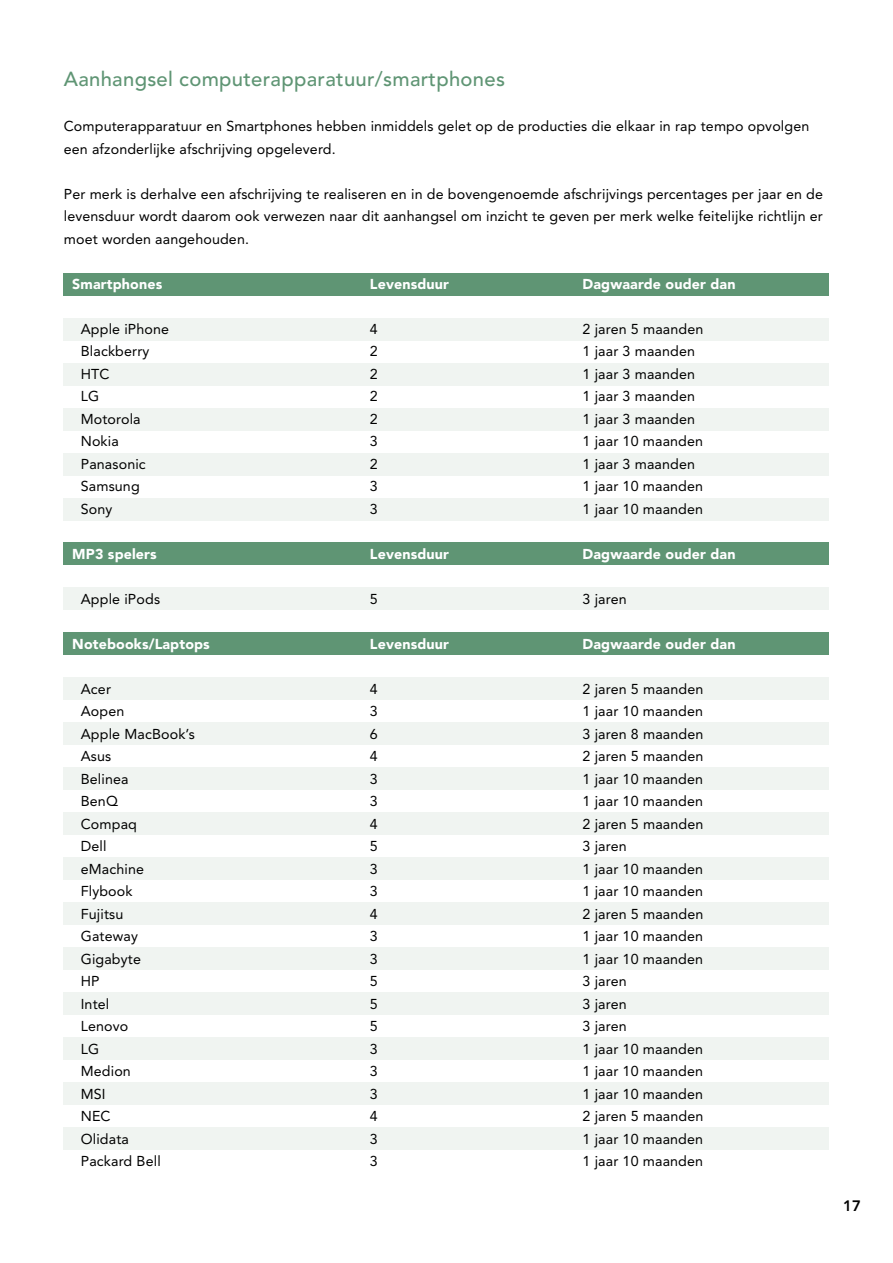
<style>
.page{position:relative;width:893px;height:1263px;background:#fff}
.page>*{position:absolute;margin:0;border:0;box-sizing:border-box;transform-origin:0 0}
.t1{font:500 20.25px "Avenir LT Std";letter-spacing:.015em;color:#5f9574}
.t2{font:800 15px "Avenir LT Std";color:#000}
.t3{font:14.25px/22.5px "Avenir LT Std";letter-spacing:.01em;color:#000}
.t4{font:900 14.25px "Avenir LT Std";letter-spacing:.01em;color:#fff}
</style>
<div class="page">
<div style="left:64px;top:273px;width:765px;height:23px;background:#5f9574"></div>
<div style="left:64px;top:318px;width:765px;height:23px;background:#f0f4f1"></div>
<div style="left:64px;top:363px;width:765px;height:23px;background:#f0f4f1"></div>
<div style="left:64px;top:408px;width:765px;height:23px;background:#f0f4f1"></div>
<div style="left:64px;top:453px;width:765px;height:23px;background:#f0f4f1"></div>
<div style="left:64px;top:498px;width:765px;height:23px;background:#f0f4f1"></div>
<div style="left:64px;top:902px;width:765px;height:23px;background:#f0f4f1"></div>
<div style="left:64px;top:947px;width:765px;height:23px;background:#f0f4f1"></div>
<div style="left:64px;top:992px;width:765px;height:23px;background:#f0f4f1"></div>
<div style="left:64px;top:1037px;width:765px;height:23px;background:#f0f4f1"></div>
<div style="left:64px;top:1082px;width:765px;height:23px;background:#f0f4f1"></div>
<div style="left:64px;top:1127px;width:765px;height:23px;background:#f0f4f1"></div>
<div style="left:64px;top:632px;width:765px;height:23px;background:#5f9574"></div>
<div style="left:64px;top:677px;width:765px;height:23px;background:#f0f4f1"></div>
<div style="left:64px;top:722px;width:765px;height:23px;background:#f0f4f1"></div>
<div style="left:64px;top:767px;width:765px;height:23px;background:#f0f4f1"></div>
<div style="left:64px;top:812px;width:765px;height:23px;background:#f0f4f1"></div>
<div style="left:64px;top:857px;width:765px;height:23px;background:#f0f4f1"></div>
<div style="left:64px;top:542px;width:765px;height:22px;background:#5f9574"></div>
<div style="left:64px;top:587px;width:765px;height:22px;background:#f0f4f1"></div>
<h1 class="t1" style="left:64px;top:68px;width:443px">Aanhangsel computerapparatuur/smartphones</h1>
<p class="t3" style="left:64px;top:115px;width:747px">Computerapparatuur en Smartphones hebben inmiddels gelet op de producties die elkaar in rap tempo opvolgen een afzonderlijke afschrijving opgeleverd.</p>
<p class="t3" style="left:64px;top:183px;width:761px;text-align:justify">Per merk is derhalve een afschrijving te realiseren en in de bovengenoemde afschrijvings percentages per jaar en de levensduur wordt daarom ook verwezen naar dit aanhangsel om inzicht te geven per merk welke feitelijke richtlijn er moet worden aangehouden.</p>
<p class="t4" style="left:72px;top:275px;width:92px">Smartphones</p>
<p class="t4" style="left:370px;top:275px;width:81px">Levensduur</p>
<p class="t4" style="left:583px;top:275px;width:154px">Dagwaarde ouder dan</p>
<p class="t3" style="left:81px;top:318px;width:90px">Apple iPhone</p>
<p class="t3" style="left:370px;top:318px;width:9px">4</p>
<p class="t3" style="left:583px;top:318px;width:122px">2 jaren 5 maanden</p>
<p class="t3" style="left:81px;top:340px;width:70px">Blackberry</p>
<p class="t3" style="left:370px;top:340px;width:9px">2</p>
<p class="t3" style="left:583px;top:340px;width:114px">1 jaar 3 maanden</p>
<p class="t3" style="left:81px;top:363px;width:30px">HTC</p>
<p class="t3" style="left:370px;top:363px;width:9px">2</p>
<p class="t3" style="left:583px;top:363px;width:114px">1 jaar 3 maanden</p>
<p class="t3" style="left:81px;top:385px;width:20px">LG</p>
<p class="t3" style="left:370px;top:385px;width:9px">2</p>
<p class="t3" style="left:583px;top:385px;width:114px">1 jaar 3 maanden</p>
<p class="t3" style="left:81px;top:408px;width:61px">Motorola</p>
<p class="t3" style="left:370px;top:408px;width:9px">2</p>
<p class="t3" style="left:583px;top:408px;width:114px">1 jaar 3 maanden</p>
<p class="t3" style="left:81px;top:430px;width:40px">Nokia</p>
<p class="t3" style="left:370px;top:430px;width:9px">3</p>
<p class="t3" style="left:583px;top:430px;width:122px">1 jaar 10 maanden</p>
<p class="t3" style="left:81px;top:453px;width:67px">Panasonic</p>
<p class="t3" style="left:370px;top:453px;width:9px">2</p>
<p class="t3" style="left:583px;top:453px;width:114px">1 jaar 3 maanden</p>
<p class="t3" style="left:81px;top:475px;width:60px">Samsung</p>
<p class="t3" style="left:370px;top:475px;width:9px">3</p>
<p class="t3" style="left:583px;top:475px;width:122px">1 jaar 10 maanden</p>
<p class="t3" style="left:81px;top:498px;width:33px">Sony</p>
<p class="t3" style="left:370px;top:498px;width:9px">3</p>
<p class="t3" style="left:583px;top:498px;width:122px">1 jaar 10 maanden</p>
<p class="t4" style="left:72px;top:545px;width:86px">MP3 spelers</p>
<p class="t4" style="left:370px;top:545px;width:81px">Levensduur</p>
<p class="t4" style="left:583px;top:545px;width:154px">Dagwaarde ouder dan</p>
<p class="t3" style="left:81px;top:588px;width:81px">Apple iPods</p>
<p class="t3" style="left:370px;top:588px;width:9px">5</p>
<p class="t3" style="left:583px;top:588px;width:46px">3 jaren</p>
<p class="t4" style="left:72px;top:635px;width:139px">Notebooks/Laptops</p>
<p class="t4" style="left:370px;top:635px;width:81px">Levensduur</p>
<p class="t4" style="left:583px;top:635px;width:154px">Dagwaarde ouder dan</p>
<p class="t3" style="left:81px;top:678px;width:32px">Acer</p>
<p class="t3" style="left:370px;top:678px;width:9px">4</p>
<p class="t3" style="left:583px;top:678px;width:122px">2 jaren 5 maanden</p>
<p class="t3" style="left:81px;top:700px;width:45px">Aopen</p>
<p class="t3" style="left:370px;top:700px;width:9px">3</p>
<p class="t3" style="left:583px;top:700px;width:122px">1 jaar 10 maanden</p>
<p class="t3" style="left:81px;top:723px;width:115px">Apple MacBook’s</p>
<p class="t3" style="left:370px;top:723px;width:9px">6</p>
<p class="t3" style="left:583px;top:723px;width:122px">3 jaren 8 maanden</p>
<p class="t3" style="left:81px;top:745px;width:32px">Asus</p>
<p class="t3" style="left:370px;top:745px;width:9px">4</p>
<p class="t3" style="left:583px;top:745px;width:122px">2 jaren 5 maanden</p>
<p class="t3" style="left:81px;top:768px;width:49px">Belinea</p>
<p class="t3" style="left:370px;top:768px;width:9px">3</p>
<p class="t3" style="left:583px;top:768px;width:122px">1 jaar 10 maanden</p>
<p class="t3" style="left:81px;top:790px;width:39px">BenQ</p>
<p class="t3" style="left:370px;top:790px;width:9px">3</p>
<p class="t3" style="left:583px;top:790px;width:122px">1 jaar 10 maanden</p>
<p class="t3" style="left:81px;top:813px;width:58px">Compaq</p>
<p class="t3" style="left:370px;top:813px;width:9px">4</p>
<p class="t3" style="left:583px;top:813px;width:122px">2 jaren 5 maanden</p>
<p class="t3" style="left:81px;top:835px;width:27px">Dell</p>
<p class="t3" style="left:370px;top:835px;width:9px">5</p>
<p class="t3" style="left:583px;top:835px;width:46px">3 jaren</p>
<p class="t3" style="left:81px;top:858px;width:65px">eMachine</p>
<p class="t3" style="left:370px;top:858px;width:9px">3</p>
<p class="t3" style="left:583px;top:858px;width:122px">1 jaar 10 maanden</p>
<p class="t3" style="left:81px;top:880px;width:53px">Flybook</p>
<p class="t3" style="left:370px;top:880px;width:9px">3</p>
<p class="t3" style="left:583px;top:880px;width:122px">1 jaar 10 maanden</p>
<p class="t3" style="left:81px;top:903px;width:44px">Fujitsu</p>
<p class="t3" style="left:370px;top:903px;width:9px">4</p>
<p class="t3" style="left:583px;top:903px;width:122px">2 jaren 5 maanden</p>
<p class="t3" style="left:81px;top:925px;width:59px">Gateway</p>
<p class="t3" style="left:370px;top:925px;width:9px">3</p>
<p class="t3" style="left:583px;top:925px;width:122px">1 jaar 10 maanden</p>
<p class="t3" style="left:81px;top:948px;width:62px">Gigabyte</p>
<p class="t3" style="left:370px;top:948px;width:9px">3</p>
<p class="t3" style="left:583px;top:948px;width:122px">1 jaar 10 maanden</p>
<p class="t3" style="left:81px;top:970px;width:20px">HP</p>
<p class="t3" style="left:370px;top:970px;width:9px">5</p>
<p class="t3" style="left:583px;top:970px;width:46px">3 jaren</p>
<p class="t3" style="left:81px;top:993px;width:30px">Intel</p>
<p class="t3" style="left:370px;top:993px;width:9px">5</p>
<p class="t3" style="left:583px;top:993px;width:46px">3 jaren</p>
<p class="t3" style="left:81px;top:1015px;width:49px">Lenovo</p>
<p class="t3" style="left:370px;top:1015px;width:9px">5</p>
<p class="t3" style="left:583px;top:1015px;width:46px">3 jaren</p>
<p class="t3" style="left:81px;top:1038px;width:20px">LG</p>
<p class="t3" style="left:370px;top:1038px;width:9px">3</p>
<p class="t3" style="left:583px;top:1038px;width:122px">1 jaar 10 maanden</p>
<p class="t3" style="left:81px;top:1060px;width:52px">Medion</p>
<p class="t3" style="left:370px;top:1060px;width:9px">3</p>
<p class="t3" style="left:583px;top:1060px;width:122px">1 jaar 10 maanden</p>
<p class="t3" style="left:81px;top:1083px;width:26px">MSI</p>
<p class="t3" style="left:370px;top:1083px;width:9px">3</p>
<p class="t3" style="left:583px;top:1083px;width:122px">1 jaar 10 maanden</p>
<p class="t3" style="left:81px;top:1105px;width:31px">NEC</p>
<p class="t3" style="left:370px;top:1105px;width:9px">4</p>
<p class="t3" style="left:583px;top:1105px;width:122px">2 jaren 5 maanden</p>
<p class="t3" style="left:81px;top:1128px;width:50px">Olidata</p>
<p class="t3" style="left:370px;top:1128px;width:9px">3</p>
<p class="t3" style="left:583px;top:1128px;width:122px">1 jaar 10 maanden</p>
<p class="t3" style="left:81px;top:1150px;width:81px">Packard Bell</p>
<p class="t3" style="left:370px;top:1150px;width:9px">3</p>
<p class="t3" style="left:583px;top:1150px;width:122px">1 jaar 10 maanden</p>
<p class="t2" style="left:843px;top:1197px;width:20px">17</p>
</div>
